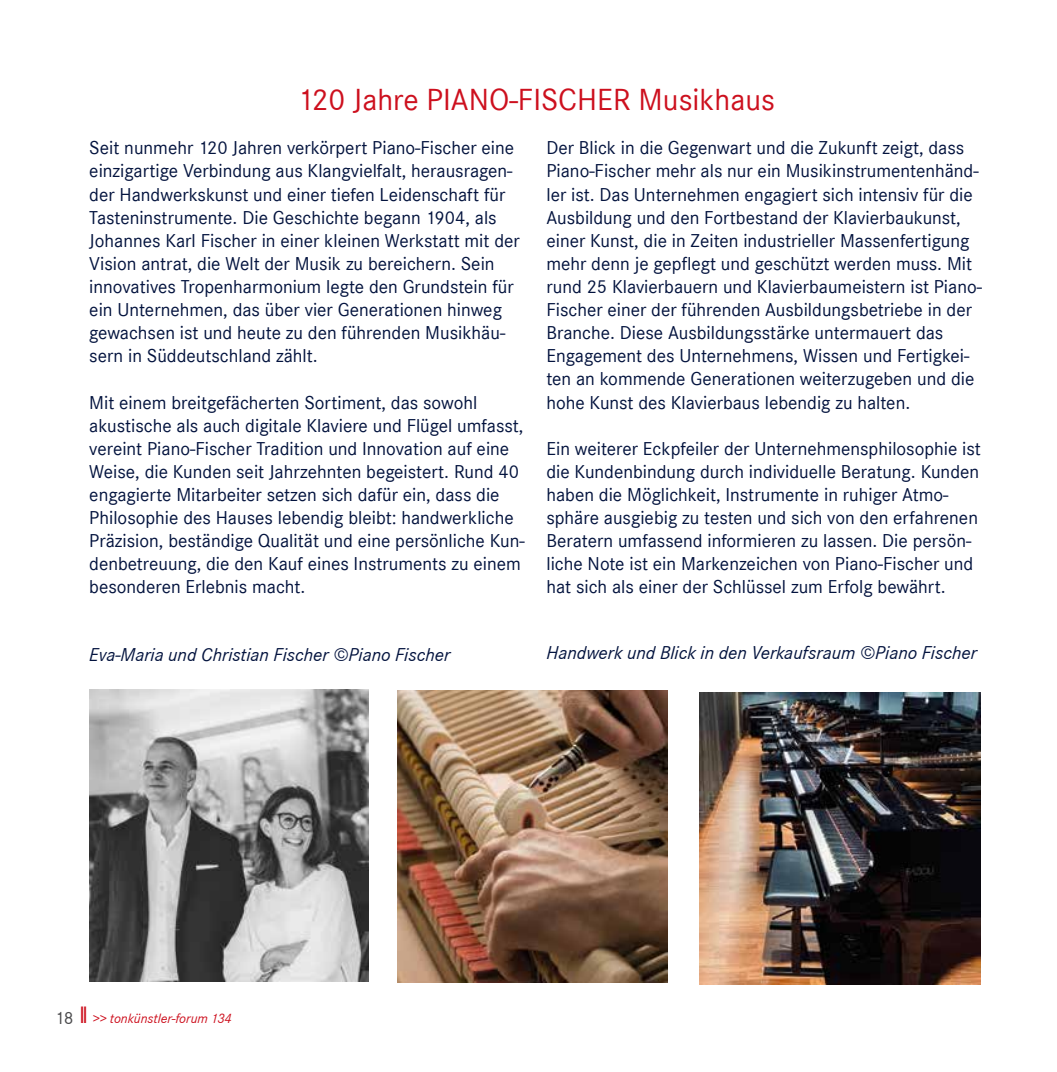
<style>
.page{position:relative;width:1057px;height:1072px;background:#fff}
.page>*{position:absolute;margin:0;border:0;box-sizing:border-box;transform-origin:0 0}
.t1{font:31.5px "Corporate S";color:#cd101e}
.t2{font:19.25px/23.1px "Corporate S";color:#03133e}
.t3{font:italic 19.25px "Corporate S";color:#03133e}
.t4{font:18.38px "Corporate S";color:#4b4b4d}
.t5{font:italic 14px "Corporate S";color:#cd101e}
.s1{font-style:normal;font-size:24.5px}
</style>
<div class="page">
<img style="left:89px;top:689px;width:280px;height:292px">
<img style="left:397px;top:690px;width:271px;height:292px">
<img style="left:699px;top:692px;width:281px;height:292px">
<h1 class="t1" style="left:297px;top:82px;width:479px">120 Jahre PIANO-FISCHER Musikhaus</h1>
<p class="t2" style="left:89px;top:136px;width:432px">Seit nunmehr 120 Jahren verkörpert Piano-Fischer eine einzigartige Verbindung aus Klangvielfalt, herausragen&shy;der Handwerkskunst und einer tiefen Leidenschaft für Tasteninstrumente. Die Geschichte begann 1904, als Johannes Karl Fischer in einer kleinen Werkstatt mit der Vision antrat, die Welt der Musik zu bereichern. Sein innovatives Tropenharmonium legte den Grundstein für ein Unternehmen, das über vier Generationen hinweg gewachsen ist und heute zu den führenden Musikhäu&shy;sern in Süddeutschland zählt.</p>
<p class="t2" style="left:89px;top:391px;width:437px">Mit einem breitgefächerten Sortiment, das sowohl akustische als auch digitale Klaviere und Flügel umfasst, vereint Piano-Fischer Tradition und Innovation auf eine Weise, die Kunden seit Jahrzehnten begeistert. Rund 40 engagierte Mitarbeiter setzen sich dafür ein, dass die Philosophie des Hauses lebendig bleibt: handwerkliche Präzision, beständige Qualität und eine persönliche Kun&shy;denbetreuung, die den Kauf eines Instruments zu einem besonderen Erlebnis macht.</p>
<p class="t2" style="left:546px;top:136px;width:437px">Der Blick in die Gegenwart und die Zukunft zeigt, dass Piano-Fischer mehr als nur ein Musikinstrumentenhänd&shy;ler ist. Das Unternehmen engagiert sich intensiv für die Ausbildung und den Fortbestand der Klavierbaukunst, einer Kunst, die in Zeiten industrieller Massenfertigung mehr denn je gepflegt und geschützt werden muss. Mit rund 25 Klavierbauern und Klavierbaumeistern ist Piano-Fischer einer der führenden Ausbildungsbetriebe in der Branche. Diese Ausbildungsstärke untermauert das Engagement des Unternehmens, Wissen und Fertigkei&shy;ten an kommende Generationen weiterzugeben und die hohe Kunst des Klavierbaus lebendig zu halten.</p>
<p class="t2" style="left:546px;top:437px;width:436px">Ein weiterer Eckpfeiler der Unternehmensphilosophie ist die Kundenbindung durch individuelle Beratung. Kunden haben die Möglichkeit, Instrumente in ruhiger Atmo&shy;sphäre ausgiebig zu testen und sich von den erfahrenen Beratern umfassend informieren zu lassen. Die persön&shy;liche Note ist ein Markenzeichen von Piano-Fischer und hat sich als einer der Schlüssel zum Erfolg bewährt.</p>
<p class="t3" style="left:89px;top:643px;width:362px">Eva-Maria und Christian Fischer ©Piano Fischer</p>
<p class="t3" style="left:546px;top:641px;width:432px">Handwerk und Blick in den Verkaufsraum ©Piano Fischer</p>
<p class="t4" style="left:55px;top:1007px;width:20px">18</p>
<p class="t5" style="left:79px;top:1010px;width:154px"><span class="s1">ll</span> &gt;&gt; tonkünstler-forum 134</p>
</div>
